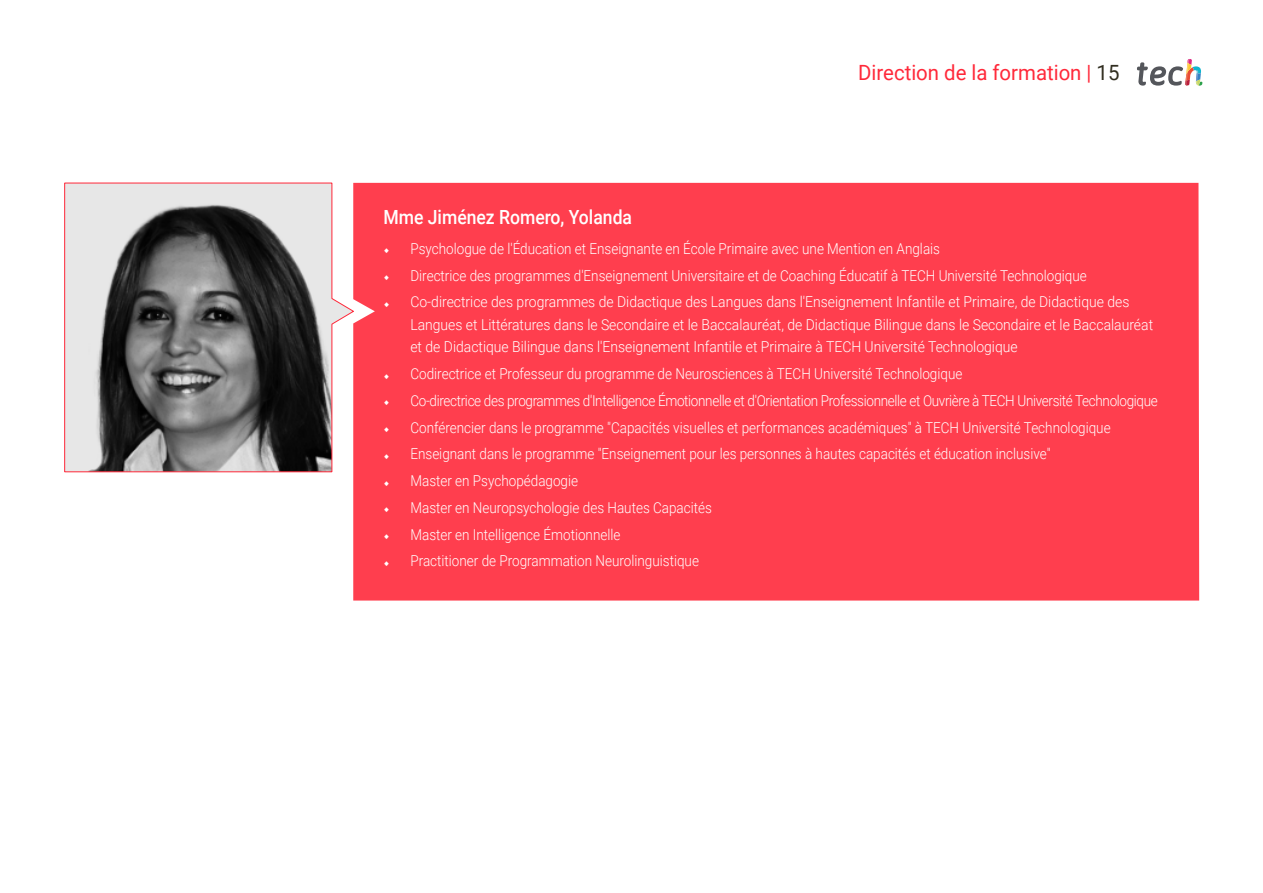
<style>
.page{position:relative;width:1263px;height:893px;background:#fff}
.page>*{position:absolute;margin:0;border:0;box-sizing:border-box;transform-origin:0 0}
.t1{font:21px "Roboto";color:#ff293a}
.t2{font:500 19.5px "Roboto";color:#fff;scale:.9 1}
.t3{font:300 15px/26.7px "Roboto";color:#fff;scale:.9 1}
.t4{font:300 15px/22.5px "Roboto";color:#fff;scale:.93 1}
.s1{color:#312e20}
</style>
<div class="page">
<svg style="left:1137px;top:59px;width:65px;height:27px"></svg>
<div style="left:353px;top:183px;width:846px;height:418px;background:#ff3e4e"></div>
<svg style="left:64px;top:183px;width:290px;height:289px;background:#878080"></svg>
<svg style="left:384px;top:248px;width:5px;height:5px"></svg>
<svg style="left:384px;top:275px;width:5px;height:5px"></svg>
<svg style="left:384px;top:302px;width:5px;height:5px"></svg>
<svg style="left:384px;top:374px;width:5px;height:5px"></svg>
<svg style="left:384px;top:400px;width:5px;height:5px"></svg>
<svg style="left:384px;top:427px;width:5px;height:5px"></svg>
<svg style="left:384px;top:454px;width:5px;height:5px"></svg>
<svg style="left:384px;top:481px;width:5px;height:5px"></svg>
<svg style="left:384px;top:507px;width:5px;height:5px"></svg>
<svg style="left:384px;top:534px;width:5px;height:5px"></svg>
<svg style="left:384px;top:561px;width:5px;height:5px"></svg>
<h1 class="t1" style="left:858px;top:57px;width:263px">Direction de la formation | <span class="s1">15</span></h1>
<h2 class="t2" style="left:383px;top:204px;width:278px">Mme Jiménez Romero, Yolanda</h2>
<p class="t3" style="left:410px;top:234px;width:800px">Psychologue de l'Éducation et Enseignante en École Primaire avec une Mention en Anglais<br>Directrice des programmes d'Enseignement Universitaire et de Coaching Éducatif à TECH Université Technologique<br>Co-directrice des programmes de Didactique des Langues dans l'Enseignement Infantile et Primaire, de Didactique des</p>
<p class="t4" style="left:410px;top:313px;width:800px">Langues et Littératures dans le Secondaire et le Baccalauréat, de Didactique Bilingue dans le Secondaire et le Baccalauréat et de Didactique Bilingue dans l'Enseignement Infantile et Primaire à TECH Université Technologique</p>
<p class="t3" style="left:410px;top:360px;width:832px">Codirectrice et Professeur du programme de Neurosciences à TECH Université Technologique<br>Co-directrice des programmes d'Intelligence Émotionnelle et d'Orientation Professionnelle et Ouvrière à TECH Université Technologique Conférencier dans le programme "Capacités visuelles et performances académiques" à TECH Université Technologique Enseignant dans le programme "Enseignement pour les personnes à hautes capacités et éducation inclusive"<br>Master en Psychopédagogie<br>Master en Neuropsychologie des Hautes Capacités<br>Master en Intelligence Émotionnelle<br>Practitioner de Programmation Neurolinguistique</p>
</div>
